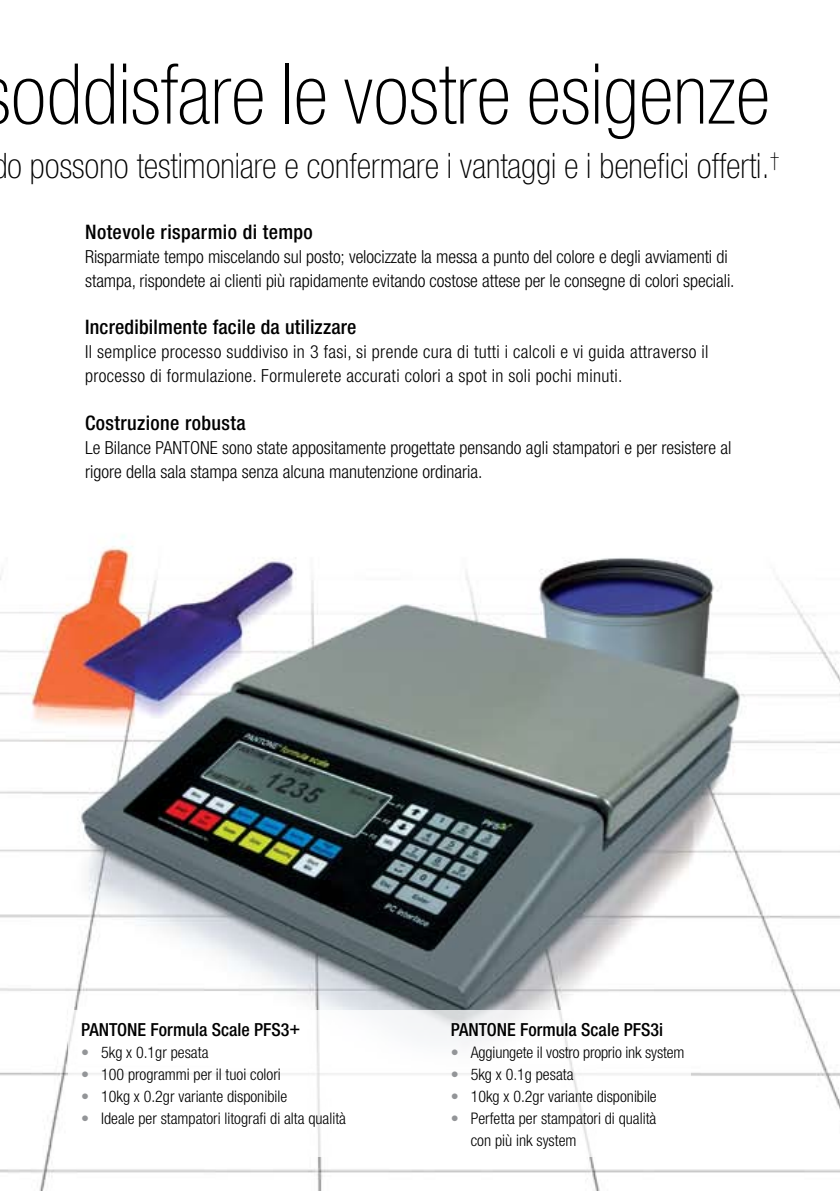
<style>
.page{position:relative;width:840px;height:1191px;background:#fff}
.page>*{position:absolute;margin:0;border:0;box-sizing:border-box;transform-origin:0 0}
.t1{font:100 condensed 84px "Helvetica Neue";color:#000}
.t2{font:100 condensed 35.2px "Helvetica Neue";color:#000}
.t3{font:500 condensed 20px "Helvetica Neue";letter-spacing:.02em;color:#000}
.t4{font:300 condensed 18px/24px "Helvetica Neue";color:#000}
.t5{font:300 condensed 18px/24px "Helvetica Neue";letter-spacing:.02em;color:#000}
.t6{font:500 condensed 18px "Helvetica Neue";color:#000}
.t7{font:300 condensed 16px/22px "Helvetica Neue";color:#000}
.s1{color:#939598}
</style>
<div class="page">
<img style="left:0;top:535px;width:839px;height:656px">
<div style="left:68px;top:1010px;width:622px;height:146px;background:#fff"></div>
<h1 class="t1" style="left:11px;top:47px;width:760px">oddisfare le vostre esigenze</h1>
<h2 class="t2" style="left:7px;top:146px;width:773px">o possono testimoniare e confermare i vantaggi e i benefici offerti.<sup>†</sup></h2>
<p class="t3" style="left:85px;top:220px;width:229px">Notevole risparmio di tempo</p>
<p class="t4" style="left:85px;top:244px;width:650px">Risparmiate tempo miscelando sul posto; velocizzate la messa a punto del colore e degli avviamenti di stampa, rispondete ai clienti più rapidamente evitando costose attese per le consegne di colori speciali.</p>
<p class="t3" style="left:85px;top:314px;width:273px">Incredibilmente facile da utilizzare</p>
<p class="t5" style="left:85px;top:339px;width:624px">Il semplice processo suddiviso in 3 fasi, si prende cura di tutti i calcoli e vi guida attraverso il processo di formulazione. Formulerete accurati colori a spot in soli pochi minuti.</p>
<p class="t3" style="left:85px;top:410px;width:162px">Costruzione robusta</p>
<p class="t4" style="left:85px;top:435px;width:647px">Le Bilance PANTONE sono state appositamente progettate pensando agli stampatori e per resistere al rigore della sala stampa senza alcuna manutenzione ordinaria.</p>
<p class="t6" style="left:81px;top:1019px;width:220px">PANTONE Formula Scale PFS3+</p>
<p class="t7" style="left:81px;top:1041px;width:129px"><span class="s1">•</span> 5kg x 0.1gr pesata</p>
<p class="t7" style="left:81px;top:1063px;width:201px"><span class="s1">•</span> 100 programmi per il tuoi colori</p>
<p class="t7" style="left:81px;top:1085px;width:207px"><span class="s1">•</span> 10kg x 0.2gr variante disponibile</p>
<p class="t7" style="left:81px;top:1107px;width:266px"><span class="s1">•</span> Ideale per stampatori litografi di alta qualità</p>
<p class="t6" style="left:450px;top:1019px;width:213px">PANTONE Formula Scale PFS3i</p>
<p class="t7" style="left:450px;top:1041px;width:235px"><span class="s1">•</span> Aggiungete il vostro proprio ink system</p>
<p class="t7" style="left:450px;top:1063px;width:124px"><span class="s1">•</span> 5kg x 0.1g pesata</p>
<p class="t7" style="left:450px;top:1085px;width:207px"><span class="s1">•</span> 10kg x 0.2gr variante disponibile</p>
<p class="t7" style="left:470px;top:1107px;width:187px;text-indent:-20px"><span class="s1">•</span> Perfetta per stampatori di qualità con più ink system</p>
</div>
